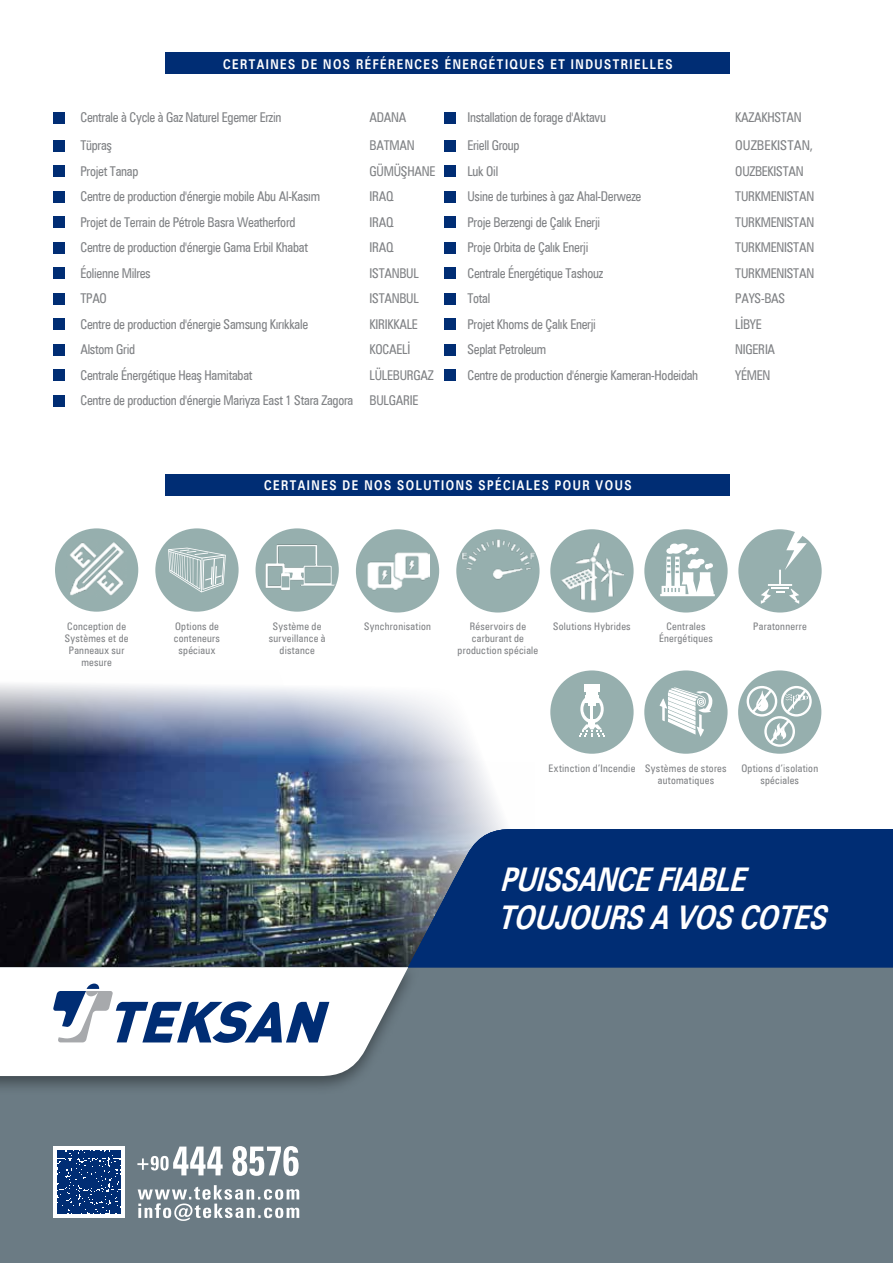
<style>
.page{position:relative;width:893px;height:1263px;background:#fff}
.page>*{position:absolute;margin:0;border:0;box-sizing:border-box;transform-origin:0 0}
.t1{font:italic 700 32.7px/37.5px "Zurich BT";color:#fff;scale:.8 1}
.t2{font:condensed 13.5px "Zurich BT";letter-spacing:-.02em;color:#808285;scale:.95 1}
.t3{font:700 13.5px "Zurich BT";letter-spacing:.14em;color:#fff;scale:.8 1}
.t4{font:condensed 13.5px "Zurich BT";color:#808285}
.t5{font:condensed 10.35px/12px "Zurich BT";letter-spacing:.025em;color:#808285;text-align:center}
</style>
<div class="page">
<div style="left:456px;top:529px;width:84px;height:83px;background:#96afae;border-radius:50%"></div>
<img style="left:456px;top:536px;width:83px;height:49px">
<div style="left:550px;top:529px;width:84px;height:83px;background:#96afae;border-radius:50%"></div>
<div style="left:644px;top:529px;width:84px;height:83px;background:#96afae;border-radius:50%"></div>
<div style="left:738px;top:529px;width:84px;height:83px;background:#96afae;border-radius:50%"></div>
<div style="left:256px;top:528px;width:83px;height:84px;background:#96afae;border-radius:50%"></div>
<img style="left:264px;top:533px;width:72px;height:72px">
<div style="left:550px;top:670px;width:84px;height:84px;background:#96afae;border-radius:50%"></div>
<hr style="left:584px;top:684px;width:16px;height:3px;background:#fff">
<svg style="left:579px;top:687px;width:26px;height:50px"></svg>
<img style="left:562px;top:541px;width:62px;height:61px">
<div style="left:166px;top:53px;width:564px;height:21px;background:#002d74"></div>
<img style="left:0;top:684px;width:504px;height:276px">
<div style="left:166px;top:474px;width:564px;height:21px;background:#002d74"></div>
<div style="left:0;top:967px;width:893px;height:296px;background:#6b7b84"></div>
<div style="left:0;top:960px;width:420px;height:135px;background:#000;opacity:.4"></div>
<svg style="left:0;top:967px;width:408px;height:109px;background:#d1d8e2"></svg>
<div style="left:55px;top:528px;width:83px;height:84px;background:#96afae;border-radius:50%"></div>
<img style="left:67px;top:537px;width:59px;height:59px">
<div style="left:155px;top:528px;width:84px;height:84px;background:#96afae;border-radius:50%"></div>
<div style="left:356px;top:529px;width:83px;height:83px;background:#96afae;border-radius:50%"></div>
<img style="left:367px;top:540px;width:62px;height:61px">
<div style="left:738px;top:670px;width:83px;height:84px;background:#96afae;border-radius:50%"></div>
<div style="left:747px;top:686px;width:30px;height:31px;border:2px solid #fff;border-radius:50%"></div>
<div style="left:764px;top:716px;width:31px;height:31px;border:2px solid #fff;border-radius:50%"></div>
<div style="left:781px;top:686px;width:31px;height:31px;border:2px solid #fff;border-radius:50%"></div>
<svg style="left:749px;top:687px;width:60px;height:59px"></svg>
<svg style="left:660px;top:543px;width:55px;height:53px"></svg>
<div style="left:644px;top:670px;width:84px;height:84px;background:#96afae;border-radius:50%"></div>
<svg style="left:659px;top:687px;width:54px;height:50px"></svg>
<svg style="left:168px;top:547px;width:58px;height:45px"></svg>
<svg style="left:761px;top:530px;width:46px;height:74px"></svg>
<svg style="left:138px;top:1185px;width:161px;height:36px"></svg>
<div style="left:53px;top:1146px;width:71px;height:72px;background:#fff"></div>
<svg style="left:57px;top:1151px;width:63px;height:63px;background:#153e7f"></svg>
<svg style="left:137px;top:1146px;width:162px;height:30px"></svg>
<div style="left:53px;top:112px;width:12px;height:12px;background:#002d74"></div>
<div style="left:444px;top:112px;width:12px;height:12px;background:#002d74"></div>
<div style="left:53px;top:140px;width:12px;height:12px;background:#002d74"></div>
<div style="left:444px;top:140px;width:12px;height:12px;background:#002d74"></div>
<div style="left:53px;top:165px;width:12px;height:12px;background:#002d74"></div>
<div style="left:444px;top:165px;width:12px;height:12px;background:#002d74"></div>
<div style="left:53px;top:191px;width:12px;height:12px;background:#002d74"></div>
<div style="left:444px;top:191px;width:12px;height:12px;background:#002d74"></div>
<div style="left:53px;top:216px;width:12px;height:12px;background:#002d74"></div>
<div style="left:444px;top:216px;width:12px;height:12px;background:#002d74"></div>
<div style="left:53px;top:242px;width:12px;height:12px;background:#002d74"></div>
<div style="left:444px;top:242px;width:12px;height:12px;background:#002d74"></div>
<div style="left:53px;top:267px;width:12px;height:12px;background:#002d74"></div>
<div style="left:444px;top:267px;width:12px;height:12px;background:#002d74"></div>
<div style="left:53px;top:293px;width:12px;height:12px;background:#002d74"></div>
<div style="left:444px;top:293px;width:12px;height:12px;background:#002d74"></div>
<div style="left:53px;top:318px;width:12px;height:12px;background:#002d74"></div>
<div style="left:444px;top:318px;width:12px;height:12px;background:#002d74"></div>
<div style="left:53px;top:344px;width:12px;height:12px;background:#002d74"></div>
<div style="left:444px;top:344px;width:12px;height:12px;background:#002d74"></div>
<div style="left:53px;top:369px;width:12px;height:12px;background:#002d74"></div>
<div style="left:444px;top:369px;width:12px;height:12px;background:#002d74"></div>
<div style="left:53px;top:395px;width:12px;height:12px;background:#002d74"></div>
<svg style="left:408px;top:829px;width:485px;height:138px;background:#0a3577"></svg>
<p class="t3" style="left:223px;top:56px;width:563px">CERTAINES DE NOS RÉFÉRENCES ÉNERGÉTIQUES ET INDUSTRIELLES</p>
<p class="t2" style="left:80px;top:109px;width:213px">Centrale à Cycle à Gaz Naturel Egemer Erzin</p>
<p class="t2" style="left:370px;top:109px;width:40px">ADANA</p>
<p class="t2" style="left:467px;top:109px;width:147px">Installation de forage d'Aktavu</p>
<p class="t2" style="left:735px;top:109px;width:72px">KAZAKHSTAN</p>
<p class="t2" style="left:80px;top:137px;width:35px">Tüpraş</p>
<p class="t2" style="left:370px;top:137px;width:49px">BATMAN</p>
<p class="t2" style="left:467px;top:137px;width:57px">Eriell Group</p>
<p class="t4" style="left:735px;top:137px;width:79px">OUZBEKISTAN,</p>
<p class="t2" style="left:80px;top:163px;width:63px">Projet Tanap</p>
<p class="t2" style="left:370px;top:163px;width:71px">GÜMÜŞHANE</p>
<p class="t2" style="left:467px;top:163px;width:34px">Luk Oil</p>
<p class="t2" style="left:735px;top:163px;width:74px">OUZBEKISTAN</p>
<p class="t2" style="left:80px;top:188px;width:254px">Centre de production d'énergie mobile Abu Al-Kasım</p>
<p class="t2" style="left:370px;top:188px;width:27px">IRAQ</p>
<p class="t2" style="left:467px;top:188px;width:185px">Usine de turbines à gaz Ahal-Derweze</p>
<p class="t2" style="left:735px;top:188px;width:85px">TURKMENISTAN</p>
<p class="t2" style="left:80px;top:214px;width:228px">Projet de Terrain de Pétrole Basra Weatherford</p>
<p class="t2" style="left:370px;top:214px;width:27px">IRAQ</p>
<p class="t2" style="left:467px;top:214px;width:141px">Proje Berzengi de Çalık Enerji</p>
<p class="t2" style="left:735px;top:214px;width:85px">TURKMENISTAN</p>
<p class="t2" style="left:80px;top:239px;width:241px">Centre de production d'énergie Gama Erbil Khabat</p>
<p class="t2" style="left:370px;top:239px;width:27px">IRAQ</p>
<p class="t2" style="left:467px;top:239px;width:129px">Proje Orbita de Çalık Enerji</p>
<p class="t2" style="left:735px;top:239px;width:85px">TURKMENISTAN</p>
<p class="t2" style="left:80px;top:265px;width:76px">Éolienne Milres</p>
<p class="t2" style="left:370px;top:265px;width:53px">ISTANBUL</p>
<p class="t2" style="left:467px;top:265px;width:145px">Centrale Énergétique Tashouz</p>
<p class="t2" style="left:735px;top:265px;width:85px">TURKMENISTAN</p>
<p class="t2" style="left:80px;top:290px;width:29px">TPAO</p>
<p class="t2" style="left:370px;top:290px;width:53px">ISTANBUL</p>
<p class="t2" style="left:467px;top:290px;width:26px">Total</p>
<p class="t2" style="left:735px;top:290px;width:54px">PAYS-BAS</p>
<p class="t2" style="left:80px;top:316px;width:241px">Centre de production d'énergie Samsung Kırıkkale</p>
<p class="t2" style="left:370px;top:316px;width:52px">KIRIKKALE</p>
<p class="t2" style="left:467px;top:316px;width:137px">Projet Khoms de Çalık Enerji</p>
<p class="t2" style="left:735px;top:316px;width:29px">LİBYE</p>
<p class="t2" style="left:80px;top:341px;width:59px">Alstom Grid</p>
<p class="t2" style="left:370px;top:341px;width:44px">KOCAELİ</p>
<p class="t2" style="left:467px;top:341px;width:84px">Seplat Petroleum</p>
<p class="t2" style="left:735px;top:341px;width:44px">NIGERIA</p>
<p class="t2" style="left:80px;top:367px;width:183px">Centrale Énergétique Heaş Hamitabat</p>
<p class="t2" style="left:370px;top:367px;width:69px">LÜLEBURGAZ</p>
<p class="t2" style="left:467px;top:367px;width:245px">Centre de production d'énergie Kameran-Hodeidah</p>
<p class="t2" style="left:735px;top:367px;width:38px">YÉMEN</p>
<p class="t2" style="left:80px;top:392px;width:357px">Centre de production d'énergie Mariyza East 1 Stara Zagora BULGARIE</p>
<p class="t3" style="left:264px;top:477px;width:461px">CERTAINES DE NOS SOLUTIONS SPÉCIALES POUR VOUS</p>
<p class="t5" style="left:273px;top:620px;width:50px">Système de</p>
<p class="t5" style="left:753px;top:620px;width:55px">Paratonnerre</p>
<p class="t5" style="left:269px;top:632px;width:58px">surveillance à distance</p>
<p class="t5" style="left:458px;top:620px;width:82px">Réservoirs de carburant de production spéciale</p>
<p class="t5" style="left:553px;top:620px;width:79px">Solutions Hybrides</p>
<p class="t5" style="left:659px;top:620px;width:55px">Centrales<br>Énergétiques</p>
<p class="t5" style="left:65px;top:620px;width:65px">Conception de<br>Systèmes et de<br>Panneaux sur mesure</p>
<p class="t5" style="left:174px;top:620px;width:48px">Options de conteneurs spéciaux</p>
<p class="t5" style="left:364px;top:620px;width:68px">Synchronisation</p>
<p class="t5" style="left:549px;top:762px;width:88px">Extinction d’Incendie</p>
<p class="t5" style="left:645px;top:762px;width:83px">Systèmes de stores automatiques</p>
<p class="t5" style="left:741px;top:762px;width:78px">Options d’isolation spéciales</p>
<h1 class="t1" style="left:496px;top:860px;width:244px">EVERL STING<br>C MPANY</h1>
<h1 class="t1" style="left:498px;top:860px;width:424px">PUISSANCEFIABLE<br>TOUJOURSAVOSCOTES</h1>
</div>
